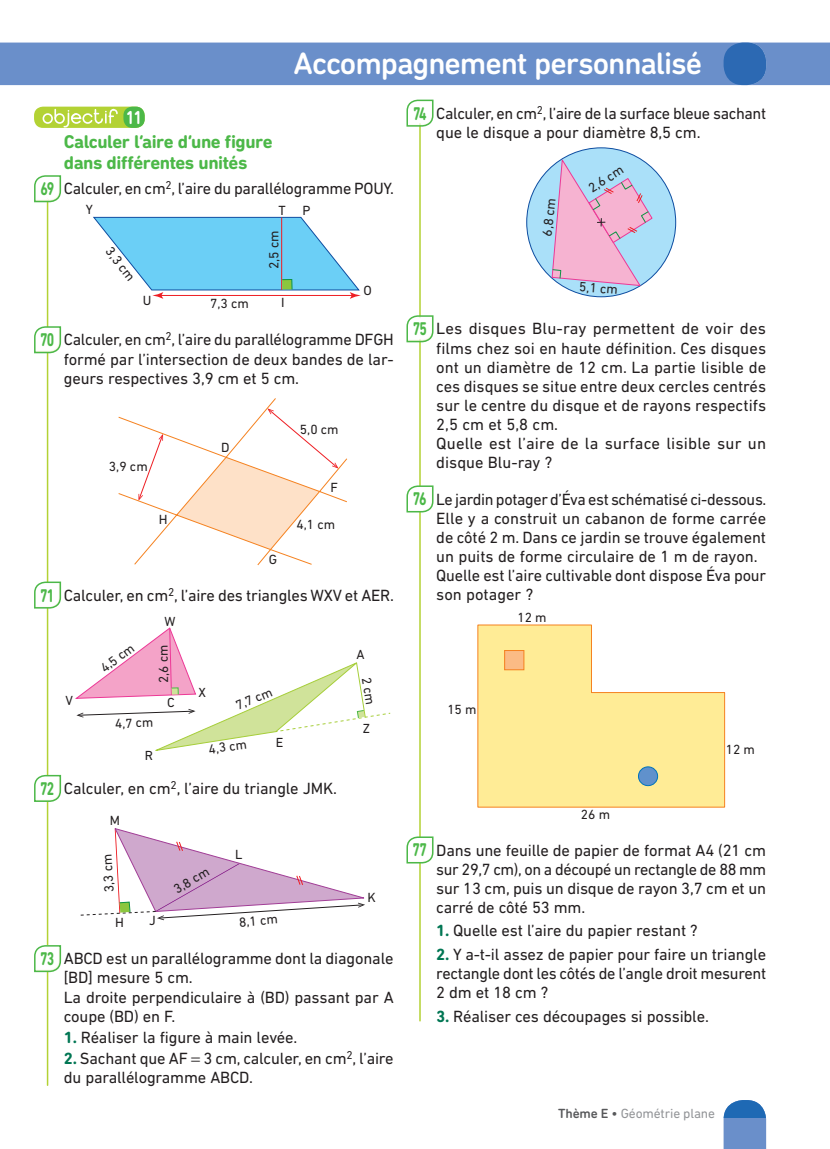
<style>
.page{position:relative;width:830px;height:1149px;background:#fff}
.page>*{position:absolute;margin:0;border:0;box-sizing:border-box;transform-origin:0 0}
.t1{font:500 31.5px "DIN Next Rounded LT Pro";letter-spacing:-.035em;color:#fff}
.t2{font:700 19.05px "DIN Next Rounded LT Pro";color:#fff;scale:.77 1}
.t3{font:700 18.75px/21px "DIN Next Rounded LT Pro";letter-spacing:-.025em;color:#4cb848}
.t4{font:700 18.75px "DIN Next Rounded LT Pro";letter-spacing:-.025em;color:#4cb848;scale:.72 1}
.t5{font:16.5px/19px "DIN Next LT Pro";letter-spacing:-.01em;color:#231f20}
.t6{font:13.5px "DIN Next LT Pro";color:#231f20}
.t7{font:13.5px "DIN Next Rounded LT Pro";letter-spacing:-.01em;color:#939598}
.t8{font:13.35px "DIN Next LT Pro";color:#231f20}
.s1{font-family:"DIN Next Rounded LT Pro";font-weight:700;color:#007653}
.s2{font-weight:500;color:#57585a}
</style>
<div class="page">
<svg style="left:723px;top:1117px;width:42px;height:31px"></svg>
<svg style="left:723px;top:1100px;width:42px;height:17px"></svg>
<div style="left:0;top:43px;width:829px;height:42px;background:#6a8fca"></div>
<div style="left:723px;top:43px;width:42px;height:42px;background:#2c69b3;border-radius:19px"></div>
<div style="left:526px;top:148px;width:149px;height:149px;background:#aae0f9;border-radius:50%"></div>
<svg style="left:551px;top:159px;width:102px;height:127px"></svg>
<svg style="left:477px;top:624px;width:248px;height:183px"></svg>
<div style="left:504px;top:650px;width:19px;height:19px;background:#fbbb85"></div>
<div style="left:504px;top:650px;width:20px;height:20px;border:1px solid #f58220"></div>
<div style="left:638px;top:766px;width:19px;height:19px;background:#6091cc;border-radius:50%"></div>
<div style="left:637px;top:766px;width:20px;height:19px;border:1px solid #0073bc;border-radius:50%"></div>
<hr style="left:419px;top:123px;width:1px;height:195px;background:#b3d234">
<svg style="left:406px;top:99px;width:28px;height:28px"></svg>
<hr style="left:419px;top:338px;width:1px;height:683px;background:#b3d234">
<svg style="left:406px;top:314px;width:28px;height:29px"></svg>
<svg style="left:406px;top:484px;width:28px;height:29px"></svg>
<svg style="left:406px;top:835px;width:28px;height:29px"></svg>
<svg style="left:93px;top:216px;width:267px;height:83px"></svg>
<svg style="left:118px;top:398px;width:230px;height:168px"></svg>
<svg style="left:80px;top:828px;width:285px;height:91px"></svg>
<div style="left:34px;top:107px;width:111px;height:21px;background:#b3d234;border-radius:9px"></div>
<div style="left:123px;top:107px;width:22px;height:21px;background:#4cb848;border-radius:9px"></div>
<div style="left:43px;top:113px;width:10px;height:11px;border:2px solid #fff;border-radius:50%"></div>
<div style="left:54px;top:113px;width:11px;height:11px;border:2px solid #fff;border-radius:50%"></div>
<svg style="left:54px;top:109px;width:2px;height:9px"></svg>
<svg style="left:63px;top:108px;width:55px;height:20px"></svg>
<hr style="left:47px;top:198px;width:1px;height:887px;background:#b3d234">
<svg style="left:34px;top:175px;width:28px;height:28px"></svg>
<svg style="left:34px;top:325px;width:28px;height:29px"></svg>
<svg style="left:34px;top:580px;width:28px;height:29px"></svg>
<svg style="left:34px;top:774px;width:28px;height:28px"></svg>
<svg style="left:34px;top:944px;width:28px;height:28px"></svg>
<svg style="left:75px;top:627px;width:315px;height:124px"></svg>
<p class="t4" style="left:40px;top:178px;width:21px">69</p>
<p class="t4" style="left:40px;top:329px;width:21px">70</p>
<p class="t4" style="left:40px;top:584px;width:21px">71</p>
<p class="t4" style="left:40px;top:777px;width:21px">72</p>
<p class="t4" style="left:40px;top:947px;width:21px">73</p>
<h1 class="t1" style="left:293px;top:45px;width:410px">Accompagnement personnalisé</h1>
<p class="t5" style="left:436px;top:103px;width:331px">Calculer, en cm<sup>2</sup>, l’aire de la surface bleue sachant que le disque a pour diamètre 8,5 cm.</p>
<p class="t4" style="left:413px;top:102px;width:20px">74</p>
<p class="t2" style="left:126px;top:106px;width:22px">11</p>
<p class="t3" style="left:64px;top:131px;width:210px">Calculer l’aire d’une figure dans différentes unités</p>
<p class="t5" style="left:64px;top:179px;width:331px">Calculer, en cm<sup>2</sup>, l’aire du parallélogramme POUY.</p>
<p class="t6" style="left:585px;top:182px;width:40px;rotate:-32deg">2,6 cm</p>
<p class="t6" style="left:539px;top:235px;width:40px;rotate:-84deg">6,8 cm</p>
<p class="t6" style="left:86px;top:202px;width:9px">Y</p>
<p class="t6" style="left:278px;top:202px;width:34px">T P</p>
<p class="t6" style="left:266px;top:269px;width:40px;rotate:-90deg">2,5 cm</p>
<p class="t6" style="left:115px;top:244px;width:40px;rotate:52deg">3,3 cm</p>
<p class="t6" style="left:579px;top:279px;width:40px;rotate:4deg">5,1 cm</p>
<p class="t5" style="left:436px;top:319px;width:331px">Les disques Blu-ray permettent de voir des films chez soi en haute définition. Ces disques ont un diamètre de 12 cm. La partie lisible de ces disques se situe entre deux cercles centrés sur le centre du disque et de rayons respectifs 2,5 cm et 5,8 cm.<br>Quelle est l’aire de la surface lisible sur un disque Blu-ray ?</p>
<p class="t5" style="left:436px;top:489px;width:331px">Le jardin potager d’Éva est schématisé ci-dessous.<br>Elle y a construit un cabanon de forme carrée de côté 2 m. Dans ce jardin se trouve également un puits de forme circulaire de 1 m de rayon.<br>Quelle est l’aire cultivable dont dispose Éva pour son potager ?</p>
<p class="t6" style="left:517px;top:609px;width:31px">12 m</p>
<p class="t6" style="left:363px;top:283px;width:10px">O</p>
<p class="t6" style="left:143px;top:293px;width:10px">U</p>
<p class="t6" style="left:281px;top:295px;width:5px">I</p>
<p class="t6" style="left:210px;top:295px;width:40px">7,3 cm</p>
<p class="t5" style="left:64px;top:330px;width:331px;text-align:justify">Calculer, en cm<sup>2</sup>, l’aire du parallélogramme DFGH formé par l’intersection de deux bandes de lar&shy;geurs respectives 3,9 cm et 5 cm.</p>
<p class="t4" style="left:412px;top:318px;width:21px">75</p>
<p class="t6" style="left:300px;top:421px;width:40px">5,0 cm</p>
<p class="t6" style="left:221px;top:439px;width:10px">D</p>
<p class="t6" style="left:109px;top:458px;width:40px">3,9 cm</p>
<p class="t6" style="left:330px;top:479px;width:9px">F</p>
<p class="t6" style="left:296px;top:516px;width:40px">4,1 cm</p>
<p class="t4" style="left:413px;top:488px;width:20px">76</p>
<p class="t6" style="left:159px;top:511px;width:10px">H</p>
<p class="t6" style="left:269px;top:551px;width:10px">G</p>
<p class="t5" style="left:64px;top:585px;width:331px">Calculer, en cm<sup>2</sup>, l’aire des triangles WXV et AER.</p>
<p class="t8" style="left:164px;top:613px;width:13px">W</p>
<p class="t8" style="left:97px;top:662px;width:40px;rotate:-37deg">4,5 cm</p>
<p class="t8" style="left:156px;top:683px;width:40px;rotate:-91deg">2,6 cm</p>
<p class="t8" style="left:115px;top:715px;width:40px;rotate:-2deg">4,7 cm</p>
<p class="t8" style="left:66px;top:692px;width:9px">V</p>
<p class="t8" style="left:167px;top:694px;width:9px">C</p>
<p class="t8" style="left:145px;top:747px;width:10px">R</p>
<p class="t8" style="left:198px;top:684px;width:9px">X</p>
<p class="t8" style="left:233px;top:698px;width:40px;rotate:-23deg">7,7 cm</p>
<p class="t8" style="left:207px;top:741px;width:40px;rotate:-8deg">4,3 cm</p>
<p class="t8" style="left:276px;top:734px;width:9px">E</p>
<p class="t5" style="left:64px;top:778px;width:274px">Calculer, en cm<sup>2</sup>, l’aire du triangle JMK.</p>
<p class="t6" style="left:110px;top:812px;width:12px">M</p>
<p class="t6" style="left:235px;top:846px;width:9px">L</p>
<p class="t6" style="left:101px;top:892px;width:40px;rotate:-93deg">3,3 cm</p>
<p class="t6" style="left:171px;top:883px;width:40px;rotate:-31deg">3,8 cm</p>
<p class="t6" style="left:115px;top:913px;width:10px">H</p>
<p class="t6" style="left:149px;top:912px;width:8px">J</p>
<p class="t6" style="left:238px;top:913px;width:40px;rotate:-4deg">8,1 cm</p>
<p class="t8" style="left:356px;top:646px;width:10px">A</p>
<p class="t8" style="left:363px;top:720px;width:9px">Z</p>
<p class="t6" style="left:367px;top:889px;width:10px">K</p>
<p class="t5" style="left:64px;top:948px;width:331px">ABCD est un parallélogramme dont la diagonale [BD] mesure 5 cm.<br>La droite perpendiculaire à (BD) passant par A coupe (BD) en F.</p>
<p class="t5" style="left:64px;top:1027px;width:235px"><span class="s1">1.</span> Réaliser la figure à main levée.</p>
<p class="t5" style="left:64px;top:1048px;width:331px"><span class="s1">2.</span> Sachant que AF 3 cm, calculer, en cm<sup>2</sup>, l’aire du parallélogramme ABCD.</p>
<p class="t6" style="left:447px;top:701px;width:31px">15 m</p>
<p class="t6" style="left:725px;top:741px;width:31px">12 m</p>
<p class="t4" style="left:412px;top:838px;width:21px">77</p>
<p class="t6" style="left:580px;top:806px;width:31px">26 m</p>
<p class="t5" style="left:436px;top:840px;width:331px;text-align:justify">Dans une feuille de papier de format A4 (21 cm sur 29,7 cm), on a découpé un rectangle de 88 mm sur 13 cm, puis un disque de rayon 3,7 cm et un carré de côté 53 mm.</p>
<p class="t5" style="left:436px;top:920px;width:263px"><span class="s1">1.</span> Quelle est l’aire du papier restant ?</p>
<p class="t5" style="left:436px;top:944px;width:331px;text-align:justify"><span class="s1">2.</span> Y a-t-il assez de papier pour faire un triangle rectangle dont les côtés de l’angle droit mesurent 2 dm et 18 cm ?</p>
<p class="t5" style="left:436px;top:1005px;width:274px"><span class="s1">3.</span> Réaliser ces découpages si possible.</p>
<p class="t7" style="left:558px;top:1104px;width:158px"><span class="s2">Thème E •</span> Géométrie plane</p>
</div>
